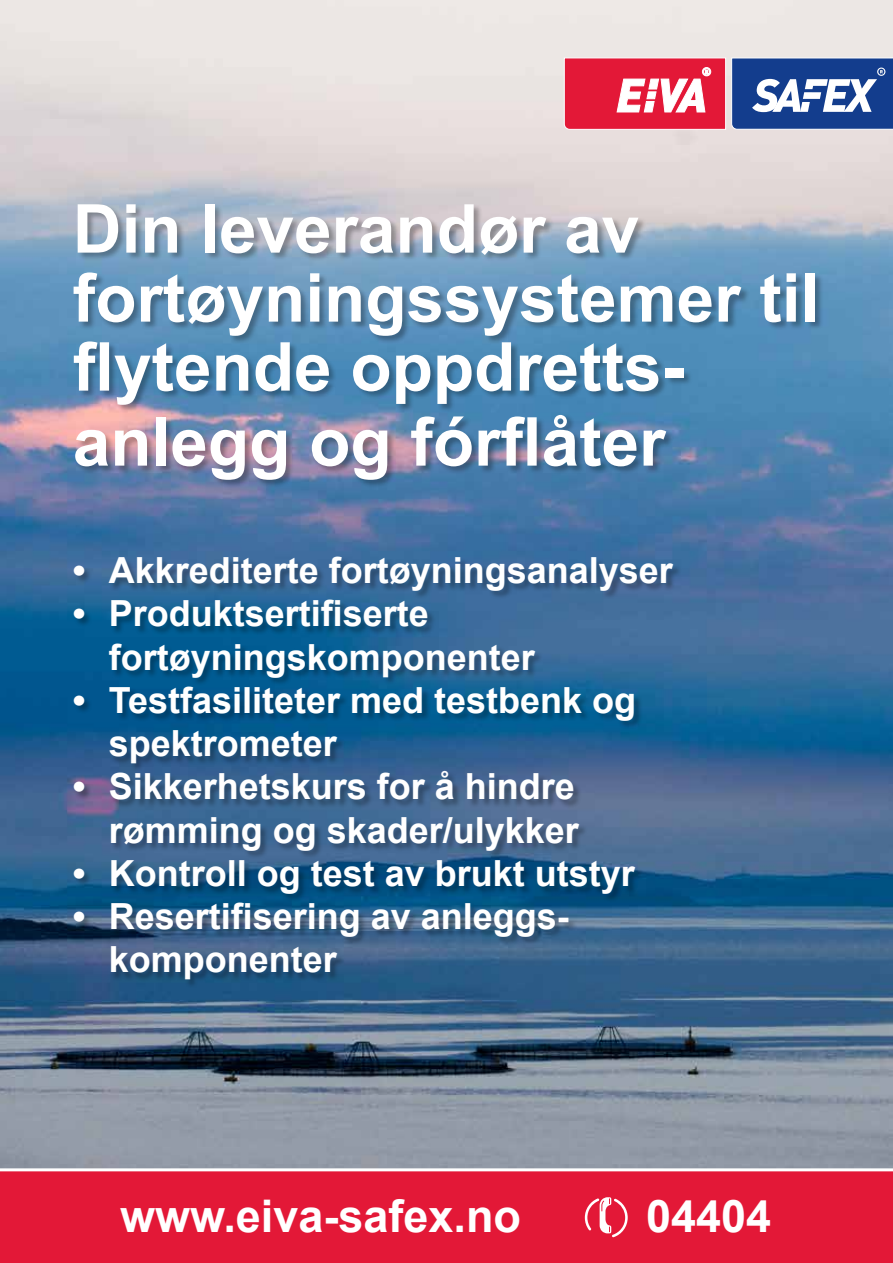
<style>
.page{position:relative;width:893px;height:1263px;background:#fff}
.page>*{position:absolute;margin:0;border:0;box-sizing:border-box;transform-origin:0 0}
.t1{font:700 67.5px/69px "Arial";color:#fff}
.t2{font:700 45px "Arial";color:#fff}
.t3{font:700 36px/43.2px "Arial";color:#fff}
</style>
<div class="page">
<img style="left:0;top:0;width:893px;height:1168px">
<div style="left:0;top:1168px;width:893px;height:95px;background:#e31837"></div>
<svg style="left:564px;top:58px;width:329px;height:72px"></svg>
<div style="left:73px;top:204px;width:750px;height:284px;background:#000;opacity:.3"></div>
<div style="left:74px;top:557px;width:608px;height:431px;background:#000;opacity:.3"></div>
<svg style="left:585px;top:1197px;width:43px;height:40px"></svg>
<h1 class="t1" style="left:73px;top:196px;width:748px">Din leverandør av fortøyningssystemer til flytende oppdretts-</h1>
<h1 class="t1" style="left:73px;top:409px;width:594px">anlegg og fórflåter</h1>
<p class="t3" style="left:73px;top:550px;width:602px">• Akkrediterte fortøyningsanalyser</p>
<p class="t3" style="left:109px;top:593px;width:428px;text-indent:-36px">• Produktsertifiserte fortøyningskomponenter</p>
<p class="t3" style="left:109px;top:680px;width:529px;text-indent:-36px">• Testfasiliteter med testbenk og spektrometer</p>
<p class="t3" style="left:73px;top:766px;width:508px;text-align:right">• Sikkerhetskurs for å hindre rømming og skader/ulykker</p>
<p class="t3" style="left:73px;top:852px;width:564px">• Kontroll og test av brukt utstyr</p>
<p class="t3" style="left:109px;top:896px;width:462px;text-indent:-36px">• Resertifisering av anleggs&shy;komponenter</p>
<p class="t2" style="left:120px;top:1186px;width:402px">www.eiva-safex.no</p>
<p class="t2" style="left:646px;top:1186px;width:127px">04404</p>
</div>
